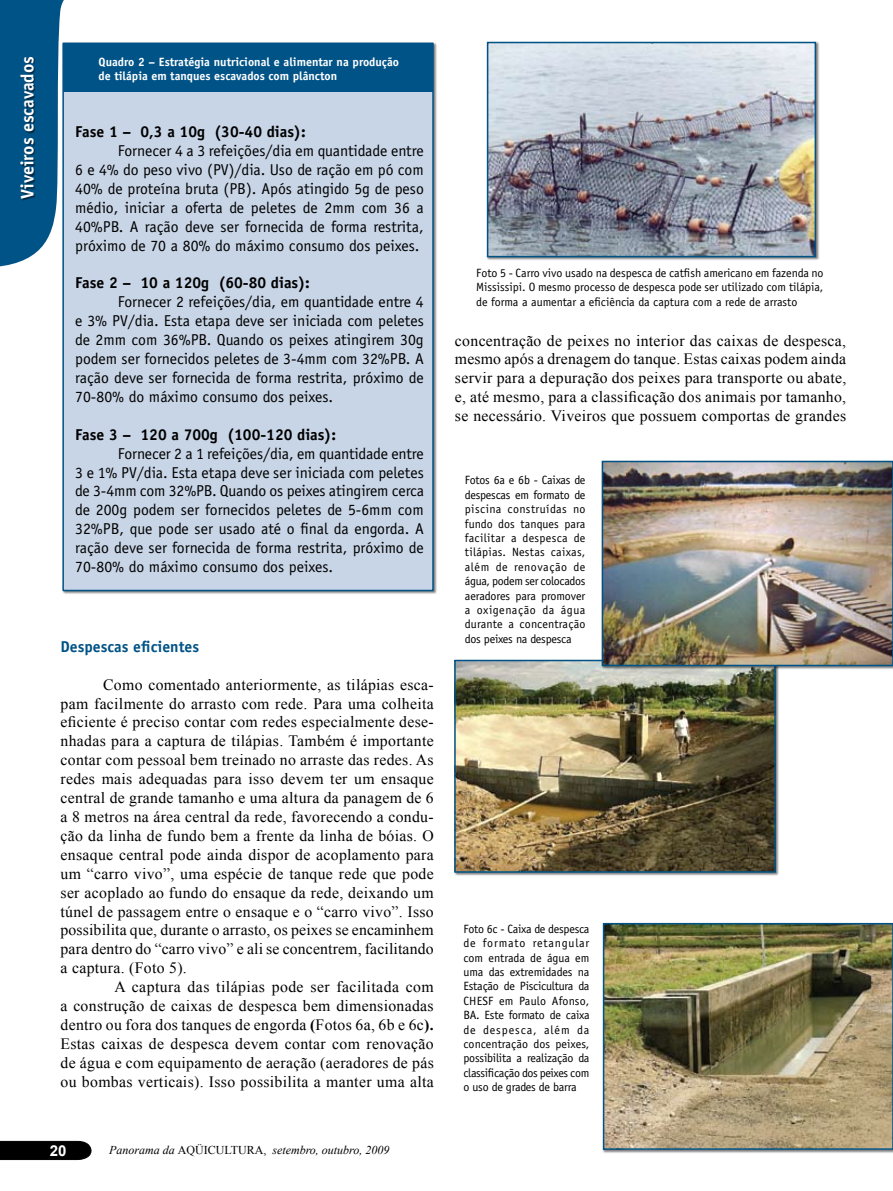
<style>
.page{position:relative;width:893px;height:1191px;background:#fff}
.page>*{position:absolute;margin:0;border:0;box-sizing:border-box;transform-origin:0 0}
.t1{font:700 18px "Officina Sans";color:#fff}
.t2{font:15.75px/18.9px "Times New Roman";letter-spacing:.02em;color:#000;text-align:justify}
.t3{font:15.75px/18.9px "Officina Sans";color:#000;text-align:justify}
.t4{font:700 15.75px "Officina Sans";color:#000}
.t5{font:700 15.75px "Officina Sans";color:#005387}
.t6{font:700 15px "Arial";color:#fff}
.t7{font:12px/14.4px "Officina Sans";letter-spacing:-.02em;color:#000;text-align:justify}
.t8{font:700 12px/14.4px "Officina Sans";color:#fff}
.t9{font:italic 12px "Times New Roman";color:#000}
.s1{font-weight:700}
.s2{font-style:normal}
</style>
<div class="page">
<svg style="left:0;top:1140px;width:92px;height:20px"></svg>
<div style="left:62px;top:42px;width:381px;height:558px;background:#000;opacity:.5"></div>
<div style="left:62px;top:43px;width:372px;height:548px;background:#c8d5e6;border:2px solid #005387"></div>
<div style="left:64px;top:43px;width:369px;height:48px;background:#005387"></div>
<svg style="left:0;top:0;width:72px;height:267px"></svg>
<div style="left:21px;top:57px;width:35px;height:266px;background:#000;opacity:.5"></div>
<div style="left:486px;top:41px;width:340px;height:225px;background:#000;opacity:.5"></div>
<img style="left:490px;top:45px;width:323px;height:209px">
<div style="left:487px;top:42px;width:329px;height:215px;border:2px solid #005387"></div>
<div style="left:454px;top:659px;width:331px;height:223px;background:#000;opacity:.5"></div>
<img style="left:457px;top:663px;width:316px;height:206px">
<div style="left:454px;top:660px;width:322px;height:212px;border:2px solid #005387"></div>
<div style="left:602px;top:922px;width:291px;height:237px;background:#000;opacity:.5"></div>
<img style="left:606px;top:926px;width:284px;height:220px">
<div style="left:603px;top:923px;width:290px;height:226px;border:2px solid #005387"></div>
<div style="left:601px;top:460px;width:292px;height:215px;background:#000;opacity:.5"></div>
<img style="left:605px;top:464px;width:285px;height:199px">
<div style="left:602px;top:461px;width:291px;height:205px;border:2px solid #005387"></div>
<p class="t1" style="left:16px;top:199px;width:144px;rotate:-90deg">Viveiros escavados</p>
<p class="t8" style="left:99px;top:54px;width:302px">Quadro 2 – Estratégia nutricional e alimentar na produção de tilápia em tanques escavados com plâncton</p>
<p class="t4" style="left:75px;top:122px;width:232px">Fase 1 – 0,3 a 10g (30-40 dias):</p>
<p class="t3" style="left:75px;top:141px;width:350px;text-indent:43px">Fornecer 4 a 3 refeições/dia em quantidade entre 6 e 4% do peso vivo (PV)/dia. Uso de ração em pó com 40% de proteína bruta (PB). Após atingido 5g de peso médio, iniciar a oferta de peletes de 2mm com 36 a 40%PB. A ração deve ser fornecida de forma restrita, próximo de 70 a 80% do máximo consumo dos peixes.</p>
<p class="t4" style="left:75px;top:273px;width:236px">Fase 2 – 10 a 120g (60-80 dias):</p>
<p class="t3" style="left:75px;top:292px;width:350px;text-indent:43px">Fornecer 2 refeições/dia, em quantidade entre 4 e 3% PV/dia. Esta etapa deve ser iniciada com peletes de 2mm com 36%PB. Quando os peixes atingirem 30g podem ser fornecidos peletes de 3-4mm com 32%PB. A ração deve ser fornecida de forma restrita, próximo de 70-80% do máximo consumo dos peixes.</p>
<p class="t4" style="left:75px;top:424px;width:263px">Fase 3 – 120 a 700g (100-120 dias):</p>
<p class="t3" style="left:75px;top:444px;width:350px;text-indent:43px">Fornecer 2 a 1 refeições/dia, em quantidade entre 3 e 1% PV/dia. Esta etapa deve ser iniciada com peletes de 3-4mm com 32%PB. Quando os peixes atingirem cerca de 200g podem ser fornecidos peletes de 5-6mm com 32%PB, que pode ser usado até o final da engorda. A ração deve ser fornecida de forma restrita, próximo de 70-80% do máximo consumo dos peixes.</p>
<p class="t5" style="left:61px;top:636px;width:140px">Despescas eficientes</p>
<p class="t2" style="left:61px;top:674px;width:375px;text-indent:43px">Como comentado anteriormente, as tilápias esca&shy;pam facilmente do arrasto com rede. Para uma colheita eficiente é preciso contar com redes especialmente dese&shy;nhadas para a captura de tilápias. Também é importante contar com pessoal bem treinado no arraste das redes. As redes mais adequadas para isso devem ter um ensaque central de grande tamanho e uma altura da panagem de 6 a 8 metros na área central da rede, favorecendo a condu&shy;ção da linha de fundo bem a frente da linha de bóias. O ensaque central pode ainda dispor de acoplamento para um “carro vivo”, uma espécie de tanque rede que pode ser acoplado ao fundo do ensaque da rede, deixando um túnel de passagem entre o ensaque e o “carro vivo”. Isso possibilita que, durante o arrasto, os peixes se encaminhem para dentro do “carro vivo” e ali se concentrem, facilitando a captura. (Foto 5).</p>
<p class="t2" style="left:61px;top:977px;width:375px;text-indent:54px">A captura das tilápias pode ser facilitada com a construção de caixas de despesca bem dimensionadas dentro ou fora dos tanques de engorda <span class="s1">(</span>Fotos 6a, 6b e 6c<span class="s1">).<br></span>Estas caixas de despesca devem contar com renovação de água e com equipamento de aeração (aeradores de pás ou bombas verticais). Isso possibilita a manter uma alta</p>
<p class="t6" style="left:50px;top:1140px;width:18px">20</p>
<p class="t9" style="left:109px;top:1141px;width:282px">Panorama da <span class="s2">AQÜICULTURA,</span> setembro, outubro, 2009</p>
<p class="t7" style="left:476px;top:266px;width:349px">Foto 5 - Carro vivo usado na despesca de catfish americano em fazenda no Mississipi. O mesmo processo de despesca pode ser utilizado com tilápia, de forma a aumentar a eficiência da captura com a rede de arrasto</p>
<p class="t2" style="left:455px;top:330px;width:393px">concentração de peixes no interior das caixas de despesca, mesmo após a drenagem do tanque. Estas caixas podem ainda servir para a depuração dos peixes para transporte ou abate, e, até mesmo, para a classificação dos animais por tamanho, se necessário. Viveiros que possuem comportas de grandes</p>
<p class="t7" style="left:465px;top:473px;width:122px">Fotos 6a e 6b - Caixas de despescas em formato de piscina construídas no fundo dos tanques para facilitar a despesca de tilápias. Nestas caixas, além de renovação de água, podem ser colocados aeradores para promover a oxigenação da água durante a concentração dos peixes na despesca</p>
<p class="t7" style="left:463px;top:921px;width:128px">Foto 6c - Caixa de despesca de formato retangular com entrada de água em uma das extremidades na Estação de Piscicultura da CHESF em Paulo Afonso, BA. Este formato de caixa de despesca, além da concentração dos peixes, possibilita a realização da classificação dos peixes com o uso de grades de barra</p>
</div>
